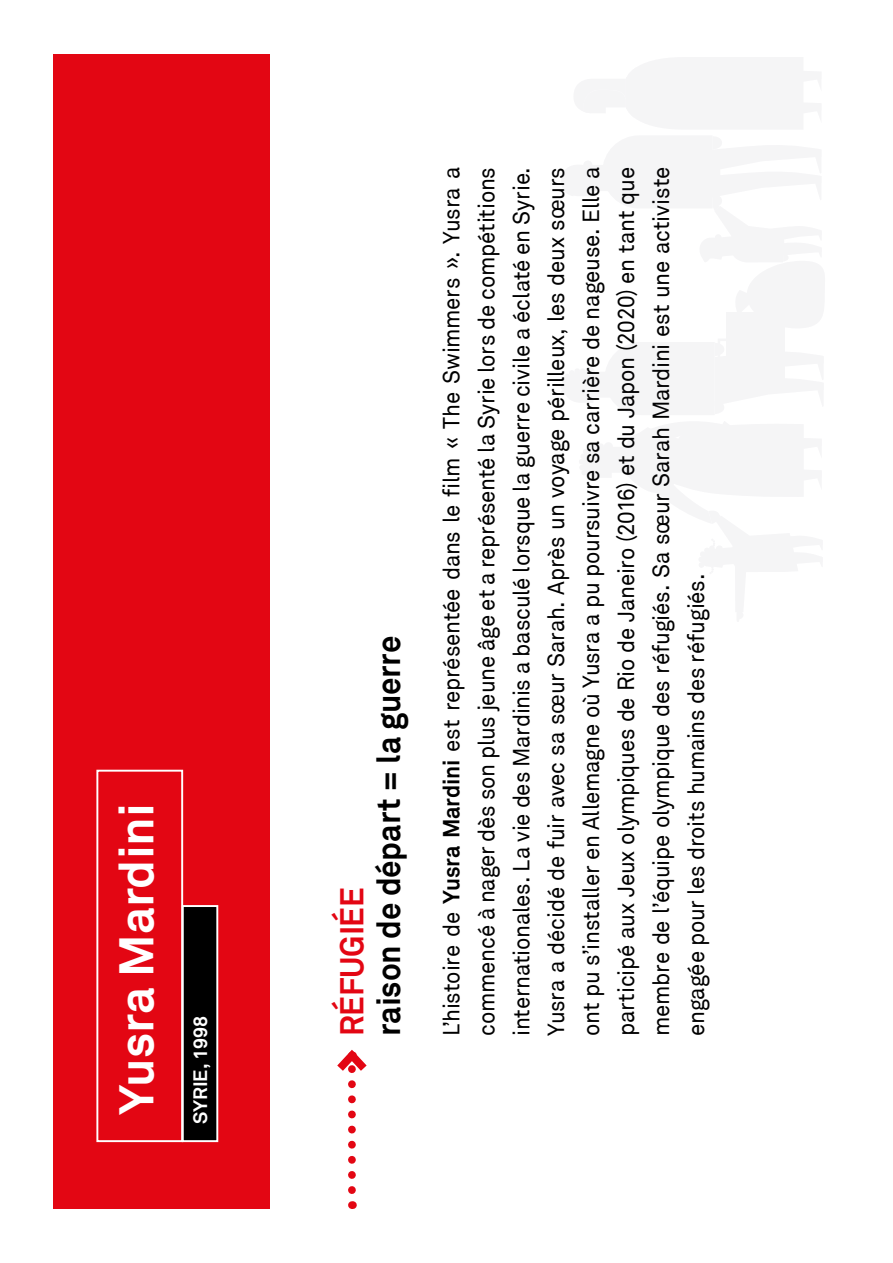
<style>
.page{position:relative;width:893px;height:1263px;background:#fff}
.page>*{position:absolute;margin:0;border:0;box-sizing:border-box;transform-origin:0 0}
.t1{font:700 48.45px "Akkurat";color:#fff}
.t2{font:700 33px "Akkurat";letter-spacing:-.01em;color:#000;scale:.95 1}
.t3{font:700 33px "Akkurat";letter-spacing:-.01em;color:#e30613;scale:.95 1}
.t4{font:23.25px/35px "Akkurat Std";letter-spacing:-.01em;color:#000;text-align:justify;scale:.95 1}
.t5{font:700 19.35px "Akkurat";color:#fff}
.s1{font-weight:700}
</style>
<div class="page">
<div style="left:54px;top:54px;width:216px;height:1155px;background:#e30613"></div>
<div style="left:183px;top:906px;width:34px;height:235px;background:#000"></div>
<div style="left:182px;top:905px;width:36px;height:237px;border:2px solid #fff"></div>
<div style="left:96px;top:770px;width:87px;height:372px;border:2px solid #fff"></div>
<svg style="left:337px;top:1049px;width:30px;height:141px"></svg>
<div style="left:727px;top:312px;width:58px;height:76px;background:#f5f5f6"></div>
<h1 class="t1" style="left:106px;top:1115px;width:313px;rotate:-90deg">Yusra Mardini</h1>
<p class="t5" style="left:188px;top:1124px;width:109px;rotate:-90deg">SYRIE, 1998</p>
<h2 class="t3" style="left:331px;top:1036px;width:158px;rotate:-90deg">RÉFUGIÉE</h2>
<h2 class="t2" style="left:368px;top:1036px;width:423px;rotate:-90deg">raison de départ = la guerre</h2>
<p class="t4" style="left:434px;top:1036px;width:916px;rotate:-90deg">L’histoire de <span class="s1">Yusra Mardini</span> est représentée dans le film « The Swimmers ». Yusra a commencé à nager dès son plus jeune âge et a représenté la Syrie lors de compétitions internationales. La vie des Mardinis a basculé lorsque la guerre civile a éclaté en Syrie.<br>Yusra a décidé de fuir avec sa sœur Sarah. Après un voyage périlleux, les deux sœurs ont pu s’installer en Allemagne où Yusra a pu poursuivre sa carrière de nageuse. Elle a participé aux Jeux olympiques de Rio de Janeiro (2016) et du Japon (2020) en tant que membre de l’équipe olympique des réfugiés. Sa sœur Sarah Mardini est une activiste engagée pour les droits humains des réfugiés.</p>
</div>
